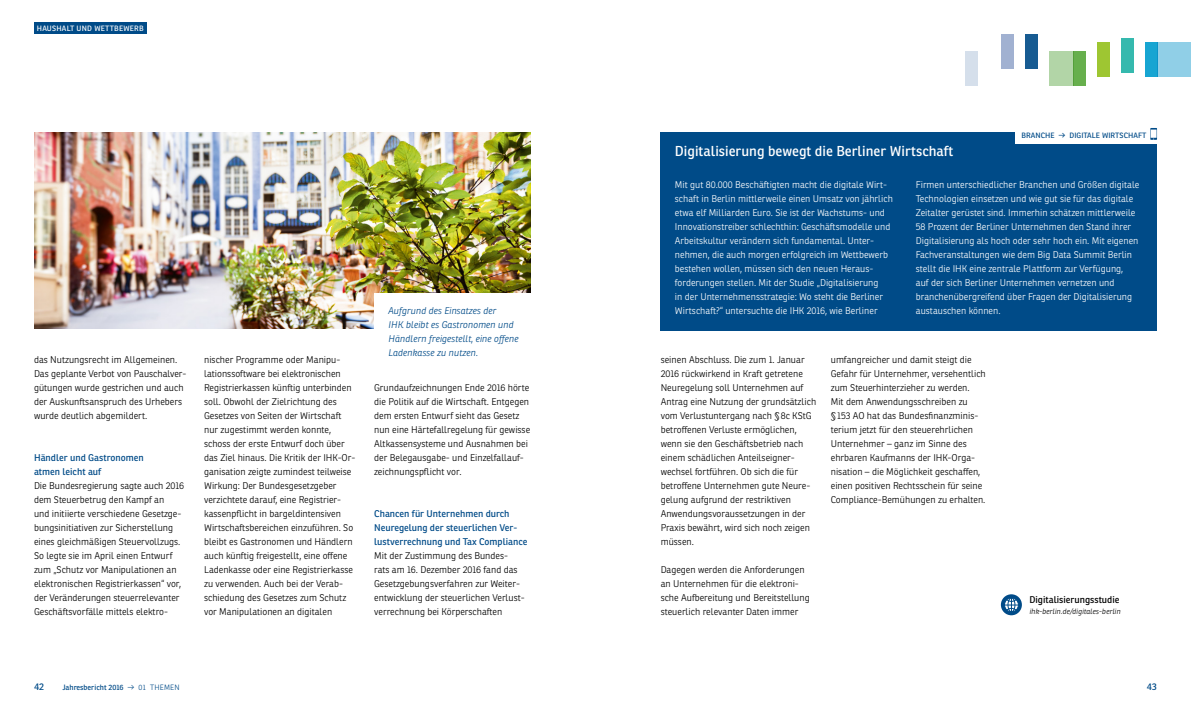
<style>
.page{position:relative;width:1191px;height:709px;background:#fff}
.page>*{position:absolute;margin:0;border:0;box-sizing:border-box;transform-origin:0 0}
.Headline_14_18{font:14px "Ronnia";color:#fff}
.Fließ_9_5_14{font:300 9.5px/14px "Ronnia";color:#000}
.Fließtext-weiß{font:300 9.5px/14px "Ronnia";color:#fff}
.Subline_9_5_14{font:9.5px/14px "Ronnia";color:#004b88}
.Zitat_9_5_14{font:italic 300 9.5px/14px "Ronnia";color:#004b88}
.Verlinkungen_9_5_14{font:9.5px "Ronnia";color:#000}
.Geschäftsfeld_7_5_11{font:7.5px "Ronnia";letter-spacing:.01em;color:#004b88}
.Verlinkungen_9_5_14-2{font:italic 300 7.5px "Ronnia";color:#000}
.Geschäftsfeld_7_5_11-2{font:7.5px "Ronnia";letter-spacing:.03em;color:#fff}
.s1{font-weight:300}
</style>
<div class="page">
<div style="left:1157px;top:43px;width:34px;height:34px;background:#90cfe7"></div>
<div style="left:1049px;top:51px;width:24px;height:34px;background:#b2d5a7"></div>
<div style="left:965px;top:51px;width:12px;height:34px;background:#d2ddea"></div>
<div style="left:1001px;top:34px;width:12px;height:34px;background:#a1b1d1"></div>
<div style="left:1025px;top:34px;width:12px;height:34px;background:#175b92"></div>
<div style="left:1073px;top:51px;width:12px;height:34px;background:#67af4d"></div>
<div style="left:1097px;top:43px;width:12px;height:34px;background:#9ec632"></div>
<div style="left:1121px;top:38px;width:12px;height:34px;background:#35b9ae"></div>
<div style="left:1145px;top:43px;width:12px;height:34px;background:#17a5d2"></div>
<div style="left:660px;top:132px;width:497px;height:198px;background:#004b88"></div>
<div style="left:1015px;top:128px;width:144px;height:16px;background:#fff"></div>
<svg style="left:1150px;top:128px;width:7px;height:12px"></svg>
<img style="left:34px;top:132px;width:496px;height:196px">
<div style="left:374px;top:293px;width:159px;height:63px;background:#fff"></div>
<svg style="left:1001px;top:594px;width:21px;height:21px"></svg>
<svg style="left:1004px;top:597px;width:14px;height:15px"></svg>
<div style="left:1007px;top:597px;width:8px;height:15px;border:1px solid #004b88;border-radius:50%"></div>
<div style="left:34px;top:23px;width:112px;height:11px;background:#004b88"></div>
<p class="Geschäftsfeld_7_5_11-2" style="left:37px;top:24px;width:108px">HAUSHALT UND WETTBEWERB</p>
<p class="Fließ_9_5_14" style="left:34px;top:353px;width:154px">das Nutzungsrecht im Allgemeinen.<br>Das geplante Verbot von Pauschalver&shy;gütungen wurde gestrichen und auch der Auskunftsanspruch des Urhebers wurde deutlich abgemildert.</p>
<p class="Subline_9_5_14" style="left:34px;top:451px;width:111px">Händler und Gastronomen atmen leicht auf</p>
<p class="Fließ_9_5_14" style="left:34px;top:479px;width:152px">Die Bundesregierung sagte auch 2016 dem Steuerbetrug den Kampf an<br>und initiierte verschiedene Gesetzge&shy;bungsinitiativen zur Sicherstellung eines gleichmäßigen Steuervollzugs.<br>So legte sie im April einen Entwurf zum „Schutz vor Manipulationen an elektronischen Registrierkassen“ vor, der Veränderungen steuerrelevanter Geschäftsvorfälle mittels elektro-</p>
<p class="Fließ_9_5_14" style="left:204px;top:353px;width:153px">nischer Programme oder Manipu&shy;lationssoftware bei elektronischen Registrierkassen künftig unterbinden soll. Obwohl der Zielrichtung des Gesetzes von Seiten der Wirtschaft nur zugestimmt werden konnte, schoss der erste Entwurf doch über das Ziel hinaus. Die Kritik der IHK-Or&shy;ganisation zeigte zumindest teilweise Wirkung: Der Bundesgesetzgeber verzichtete darauf, eine Registrier&shy;kassenpflicht in bargeldintensiven Wirtschaftsbereichen einzuführen. So bleibt es Gastronomen und Händlern auch künftig freigestellt, eine offene Ladenkasse oder eine Registrierkasse zu verwenden. Auch bei der Verab&shy;schiedung des Gesetzes zum Schutz vor Manipulationen an digitalen</p>
<p class="Zitat_9_5_14" style="left:388px;top:304px;width:132px">Aufgrund des Einsatzes der<br>IHK bleibt es Gastronomen und<br>Händlern freigestellt, eine offene<br>Ladenkasse zu nutzen.</p>
<p class="Fließ_9_5_14" style="left:374px;top:381px;width:158px">Grundaufzeichnungen Ende 2016 hörte die Politik auf die Wirtschaft. Entgegen dem ersten Entwurf sieht das Gesetz nun eine Härtefallregelung für gewisse Altkassensysteme und Ausnahmen bei der Belegausgabe- und Einzelfallauf&shy;zeichnungspflicht vor.</p>
<p class="Subline_9_5_14" style="left:374px;top:507px;width:155px">Chancen für Unternehmen durch<br>Neuregelung der steuerlichen Ver&shy;lustverrechnung und Tax Compliance</p>
<p class="Fließ_9_5_14" style="left:374px;top:549px;width:152px">Mit der Zustimmung des Bundes&shy;rats am 16. Dezember 2016 fand das Gesetzgebungsverfahren zur Weiter&shy;entwicklung der steuerlichen Verlust&shy;verrechnung bei Körperschaften</p>
<p class="Geschäftsfeld_7_5_11" style="left:1021px;top:131px;width:126px">BRANCHE d DIGITALE WIRTSCHAFT</p>
<p class="Headline_14_18" style="left:675px;top:143px;width:280px">Digitalisierung bewegt die Berliner Wirtschaft</p>
<p class="Fließtext-weiß" style="left:675px;top:178px;width:220px">Mit gut 80.000 Beschäftigten macht die digitale Wirt&shy;schaft in Berlin mittlerweile einen Umsatz von jährlich etwa elf Milliarden Euro. Sie ist der Wachstums- und Innovationstreiber schlechthin: Geschäftsmodelle und Arbeitskultur verändern sich fundamental. Unter&shy;nehmen, die auch morgen erfolgreich im Wettbewerb bestehen wollen, müssen sich den neuen Heraus&shy;forderungen stellen. Mit der Studie „Digitalisierung<br>in der Unternehmensstrategie: Wo steht die Berliner Wirtschaft?“ untersuchte die IHK 2016, wie Berliner</p>
<p class="Fließtext-weiß" style="left:916px;top:178px;width:225px">Firmen unterschiedlicher Branchen und Größen digitale Technologien einsetzen und wie gut sie für das digitale Zeitalter gerüstet sind. Immerhin schätzen mittlerweile 58 Prozent der Berliner Unternehmen den Stand ihrer Digitalisierung als hoch oder sehr hoch ein. Mit eigenen Fachveranstaltungen wie dem Big Data Summit Berlin stellt die IHK eine zentrale Plattform zur Verfügung,<br>auf der sich Berliner Unternehmen vernetzen und branchenübergreifend über Fragen der Digitalisierung austauschen können.</p>
<p class="Fließ_9_5_14" style="left:660px;top:353px;width:157px">seinen Abschluss. Die zum 1. Januar 2016 rückwirkend in Kraft getretene Neuregelung soll Unternehmen auf Antrag eine Nutzung der grundsätzlich vom Verlustuntergang nach §8c KStG betroffenen Verluste ermöglichen, wenn sie den Geschäftsbetrieb nach einem schädlichen Anteilseigner&shy;wechsel fortführen. Ob sich die für betroffene Unternehmen gute Neure&shy;gelung aufgrund der restriktiven Anwendungsvoraussetzungen in der Praxis bewährt, wird sich noch zeigen müssen.</p>
<p class="Fließ_9_5_14" style="left:660px;top:563px;width:151px">Dagegen werden die Anforderungen an Unternehmen für die elektroni&shy;sche Aufbereitung und Bereitstellung steuerlich relevanter Daten immer</p>
<p class="Fließ_9_5_14" style="left:830px;top:353px;width:156px">umfangreicher und damit steigt die Gefahr für Unternehmer, versehentlich zum Steuerhinterzieher zu werden.<br>Mit dem Anwendungsschreiben zu §153 AO hat das Bundesfinanzminis&shy;terium jetzt für den steuerehrlichen Unternehmer – ganz im Sinne des ehrbaren Kaufmanns der IHK-Orga&shy;nisation – die Möglichkeit geschaffen, einen positiven Rechtsschein für seine Compliance-Bemühungen zu erhalten.</p>
<p class="Verlinkungen_9_5_14" style="left:1029px;top:593px;width:91px">Digitalisierungsstudie</p>
<p class="Verlinkungen_9_5_14-2" style="left:1029px;top:606px;width:93px">ihk-berlin.de/digitales-berlin</p>
<p class="Subline_9_5_14" style="left:34px;top:679px;width:11px">42</p>
<p class="Geschäftsfeld_7_5_11" style="left:63px;top:682px;width:119px">Jahresbericht 2016 <span class="s1">d 01 THEMEN</span></p>
<p class="Subline_9_5_14" style="left:1147px;top:679px;width:12px">43</p>
</div>
